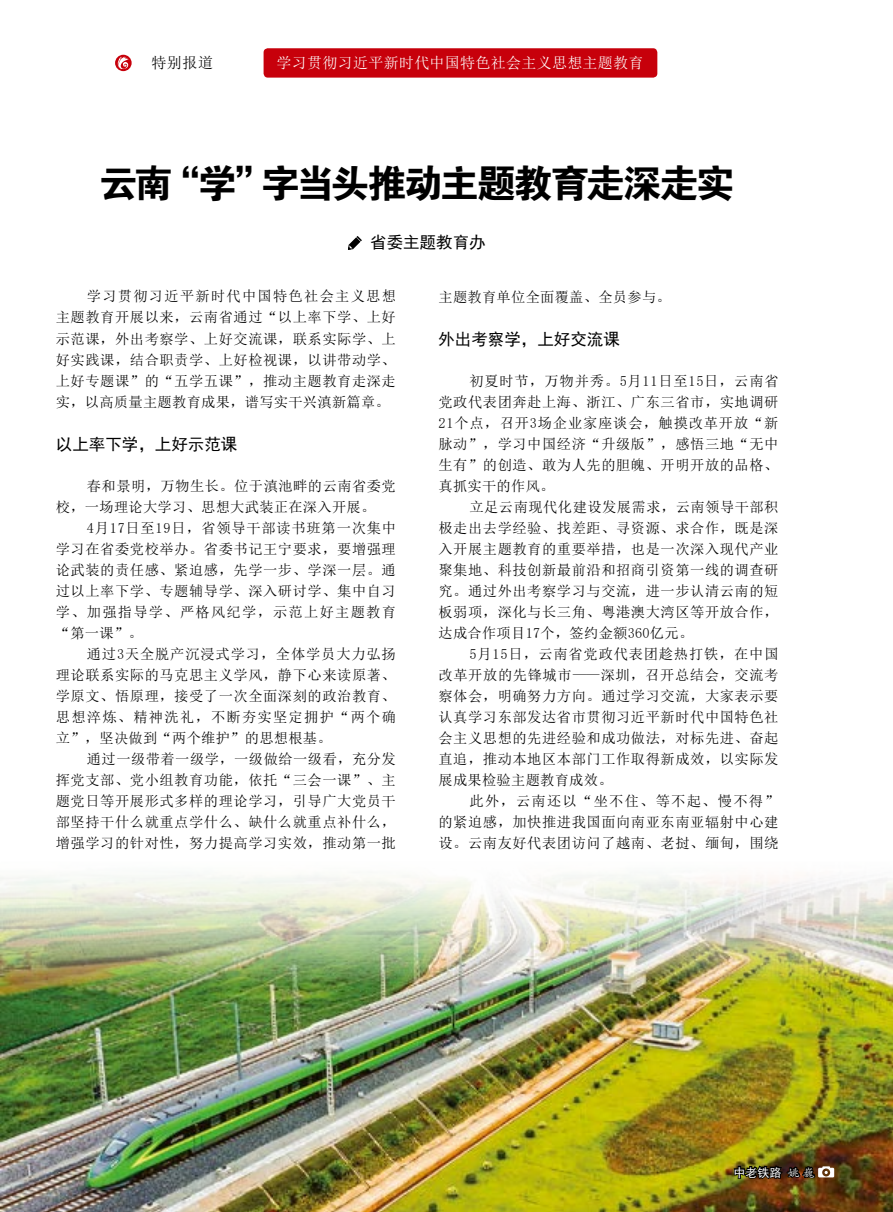
<style>
.page{position:relative;width:893px;height:1212px;background:#fff}
.page>*{position:absolute;margin:0;border:0;box-sizing:border-box;transform-origin:0 0}
.t1{font:39px "FZDHTK GBK1 0";letter-spacing:-.07em;color:#000}
.t2{font:16.5px "Sim Hei";color:#000}
.t3{font:15px "Sim Sun";letter-spacing:.02em;color:#fff}
.t4{font:15px "Sim Sun";color:#000}
.t5{font:14.25px/21px "Sim Sun";letter-spacing:.04em;color:#000;text-align:justify}
.t6{font:14.25px "Sim Sun";letter-spacing:.02em;color:#000}
.t7{font:12px "Sim Hei";color:#fff}
.s1{font-family:"FZKTK GBK1 0"}
</style>
<div class="page">
<svg style="left:115px;top:55px;width:17px;height:16px"></svg>
<svg style="left:116px;top:57px;width:13px;height:14px"></svg>
<img style="left:0;top:875px;width:893px;height:337px">
<img style="left:733px;top:1151px;width:101px;height:61px">
<div style="left:264px;top:48px;width:393px;height:30px;background:#c7000b;border-radius:4px"></div>
<svg style="left:348px;top:236px;width:14px;height:14px"></svg>
<p class="t4" style="left:151px;top:55px;width:63px">特别报道</p>
<p class="t3" style="left:277px;top:55px;width:368px">学习贯彻习近平新时代中国特色社会主义思想主题教育</p>
<h1 class="t1" style="left:99px;top:162px;width:638px">云南“学”字当头推动主题教育走深走实</h1>
<p class="t2" style="left:370px;top:234px;width:117px">省委主题教育办</p>
<p class="t5" style="left:56px;top:286px;width:342px;text-indent:31px">学习贯彻习近平新时代中国特色社会主义思想主题教育开展以来，云南省通过“以上率下学、上好示范课，外出考察学、上好交流课，联系实际学、上好实践课，结合职责学、上好检视课，以讲带动学、上好专题课”的“五学五课”，推动主题教育走深走实，以高质量主题教育成果，谱写实干兴滇新篇章。</p>
<p class="t2" style="left:56px;top:436px;width:183px">以上率下学，上好示范课</p>
<p class="t5" style="left:56px;top:475px;width:341px;text-indent:31px">春和景明，万物生长。位于滇池畔的云南省委党校，一场理论大学习、思想大武装正在深入开展。</p>
<p class="t5" style="left:56px;top:517px;width:342px;text-indent:31px">4月17日至19日，省领导干部读书班第一次集中学习在省委党校举办。省委书记王宁要求，要增强理论武装的责任感、紧迫感，先学一步、学深一层。通过以上率下学、专题辅导学、深入研讨学、集中自习学、加强指导学、严格风纪学，示范上好主题教育“第一课”。</p>
<p class="t5" style="left:56px;top:643px;width:342px;text-indent:31px">通过3天全脱产沉浸式学习，全体学员大力弘扬理论联系实际的马克思主义学风，静下心来读原著、学原文、悟原理，接受了一次全面深刻的政治教育、思想淬炼、精神洗礼，不断夯实坚定拥护“两个确立”，坚决做到“两个维护”的思想根基。</p>
<p class="t5" style="left:56px;top:748px;width:341px;text-indent:31px">通过一级带着一级学，一级做给一级看，充分发挥党支部、党小组教育功能，依托“三会一课”、主题党日等开展形式多样的理论学习，引导广大党员干部坚持干什么就重点学什么、缺什么就重点补什么，增强学习的针对性，努力提高学习实效，推动第一批</p>
<p class="t6" style="left:438px;top:289px;width:234px">主题教育单位全面覆盖、全员参与。</p>
<p class="t2" style="left:438px;top:331px;width:183px">外出考察学，上好交流课</p>
<p class="t5" style="left:438px;top:370px;width:342px;text-indent:31px">初夏时节，万物并秀。5月11日至15日，云南省党政代表团奔赴上海、浙江、广东三省市，实地调研21个点，召开3场企业家座谈会，触摸改革开放“新脉动”，学习中国经济“升级版”，感悟三地“无中生有”的创造、敢为人先的胆魄、开明开放的品格、真抓实干的作风。</p>
<p class="t5" style="left:438px;top:496px;width:341px;text-indent:31px">立足云南现代化建设发展需求，云南领导干部积极走出去学经验、找差距、寻资源、求合作，既是深入开展主题教育的重要举措，也是一次深入现代产业聚集地、科技创新最前沿和招商引资第一线的调查研究。通过外出考察学习与交流，进一步认清云南的短板弱项，深化与长三角、粤港澳大湾区等开放合作，达成合作项目17个，签约金额360亿元。</p>
<p class="t5" style="left:438px;top:643px;width:342px;text-indent:31px">5月15日，云南省党政代表团趁热打铁，在中国改革开放的先锋城市——深圳，召开总结会，交流考察体会，明确努力方向。通过学习交流，大家表示要认真学习东部发达省市贯彻习近平新时代中国特色社会主义思想的先进经验和成功做法，对标先进、奋起直追，推动本地区本部门工作取得新成效，以实际发展成果检验主题教育成效。</p>
<p class="t5" style="left:438px;top:790px;width:342px;text-indent:31px">此外，云南还以“坐不住、等不起、慢不得”的紧迫感，加快推进我国面向南亚东南亚辐射中心建设。云南友好代表团访问了越南、老挝、缅甸，围绕</p>
<p class="t7" style="left:733px;top:1166px;width:83px">中老铁路 <span class="s1">姚 巍</span></p>
</div>
